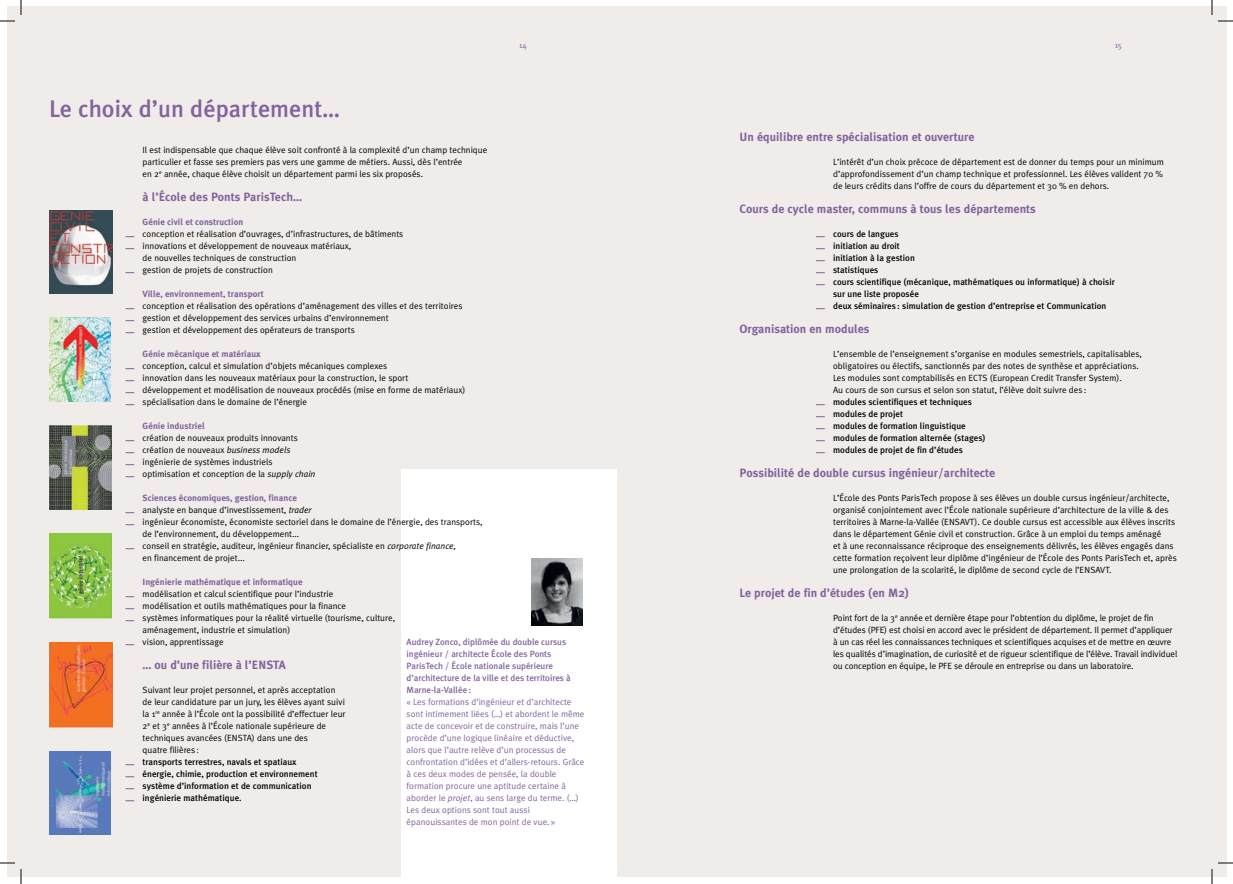
<style>
.page{position:relative;width:1233px;height:884px;background:#fff}
.page>*{position:absolute;margin:0;border:0;box-sizing:border-box;transform-origin:0 0}
.t1{font:500 24px "Meta Plus";color:#83629d}
.t2{font:700 12px "Meta Plus";color:#83629d}
.t3{font:9px/12px "Meta Plus Normal";color:#000}
.t4{font:500 9px/12px "Meta Plus";color:#000}
.t5{font:9px/12px "Meta Plus Normal";color:#83629d}
.t6{font:700 9px "Meta Plus";color:#83629d}
.t7{font:500 9px/12px "Meta Plus";letter-spacing:-.005em;color:#83629d}
.t8{font:8px "Meta Plus Normal";color:#83629d}
.s1{font-style:italic}
</style>
<div class="page">
<div style="left:7px;top:7px;width:1219px;height:870px;background:#efecea"></div>
<div style="left:401px;top:469px;width:215px;height:408px;background:#fff"></div>
<img style="left:531px;top:558px;width:51px;height:68px">
<img style="left:49px;top:210px;width:63px;height:83px">
<img style="left:49px;top:642px;width:63px;height:85px">
<img style="left:49px;top:533px;width:63px;height:85px">
<img style="left:49px;top:425px;width:63px;height:85px">
<img style="left:49px;top:317px;width:62px;height:84px">
<img style="left:49px;top:751px;width:62px;height:84px">
<svg style="left:1218px;top:20px;width:15px;height:2px"></svg>
<svg style="left:1218px;top:862px;width:15px;height:2px"></svg>
<svg style="left:0;top:0;width:22px;height:22px"></svg>
<svg style="left:0;top:862px;width:22px;height:22px"></svg>
<svg style="left:1211px;top:0;width:1px;height:15px"></svg>
<svg style="left:1211px;top:869px;width:1px;height:15px"></svg>
<p class="t8" style="left:519px;top:41px;width:9px">14</p>
<p class="t8" style="left:1114px;top:41px;width:9px">15</p>
<h1 class="t1" style="left:49px;top:95px;width:292px">Le choix d’un département…</h1>
<p class="t3" style="left:143px;top:144px;width:346px">Il est indispensable que chaque élève soit confronté à la complexité d’un champ technique particulier et fasse ses premiers pas vers une gamme de métiers. Aussi, dès l’entrée<br>en 2<sup>e</sup> année, chaque élève choisit un département parmi les six proposés.</p>
<h2 class="t2" style="left:143px;top:190px;width:161px">à l’École des Ponts ParisTech…</h2>
<p class="t6" style="left:143px;top:217px;width:102px">Génie civil et construction</p>
<p class="t3" style="left:143px;top:228px;width:262px">conception et réalisation d’ouvrages, d’infrastructures, de bâtiments innovations et développement de nouveaux matériaux,<br>de nouvelles techniques de construction<br>gestion de projets de construction</p>
<p class="t6" style="left:143px;top:289px;width:123px">Ville, environnement, transport</p>
<p class="t3" style="left:143px;top:300px;width:321px">conception et réalisation des opérations d’aménagement des villes et des territoires gestion et développement des services urbains d’environnement<br>gestion et développement des opérateurs de transports</p>
<p class="t6" style="left:143px;top:349px;width:120px">Génie mécanique et matériaux</p>
<p class="t3" style="left:143px;top:360px;width:324px">conception, calcul et simulation d’objets mécaniques complexes<br>innovation dans les nouveaux matériaux pour la construction, le sport développement et modélisation de nouveaux procédés (mise en forme de matériaux) spécialisation dans le domaine de l’énergie</p>
<p class="t6" style="left:143px;top:421px;width:64px">Génie industriel</p>
<p class="t3" style="left:143px;top:432px;width:174px">création de nouveaux produits innovants création de nouveaux <span class="s1">business models </span>ingénierie de systèmes industriels optimisation et conception de la <span class="s1">supply chain</span></p>
<p class="t6" style="left:143px;top:493px;width:156px">Sciences économiques, gestion, finance</p>
<p class="t3" style="left:143px;top:504px;width:341px">analyste en banque d’investissement, <span class="s1">trader<br></span>ingénieur économiste, économiste sectoriel dans le domaine de l’énergie, des transports, de l’environnement, du développement...<br>conseil en stratégie, auditeur, ingénieur financier, spécialiste en <span class="s1">corporate finance,<br></span>en financement de projet...</p>
<p class="t6" style="left:143px;top:577px;width:161px">I ngénierie mathématique et informatique</p>
<p class="t3" style="left:143px;top:588px;width:254px">modélisation et calcul scientifique pour l’industrie<br>modélisation et outils mathématiques pour la finance<br>systèmes informatiques pour la réalité virtuelle (tourisme, culture, aménagement, industrie et simulation)<br>vision, apprentissage</p>
<h2 class="t2" style="left:143px;top:658px;width:145px">… ou d’une filière à l’ENSTA</h2>
<p class="t3" style="left:143px;top:684px;width:204px">Suivant leur projet personnel, et après acceptation de leur candidature par un jury, les élèves ayant suivi la 1<sup>re</sup> année à l’École ont la possibilité d’effectuer leur 2<sup>e</sup> et 3<sup>e</sup> années à l’École nationale supérieure de techniques avancées (ENSTA) dans une des<br>quatre filières</p>
<p class="t4" style="left:143px;top:756px;width:177px">transports terrestres, navals et spatiaux énergie, chimie, production et environnement système d’information et de communication ingénierie mathématique.</p>
<p class="t7" style="left:407px;top:636px;width:166px">Audrey Zonco, diplômée du double cursus ingénieur / architecte École des Ponts ParisTech / École nationale supérieure d’architecture de la ville et des territoires à Marne-la-Vallée:</p>
<p class="t5" style="left:407px;top:696px;width:179px">« Les formations d’ingénieur et d’architecte sont intimement liées (…) et abordent le même acte de concevoir et de construire, mais l’une procède d’une logique linéaire et déductive, alors que l’autre relève d’un processus de confrontation d’idées et d’allers-retours. Grâce à ces deux modes de pensée, la double formation procure une aptitude certaine à aborder le <span class="s1">projet</span>, au sens large du terme. (…)<br>Les deux options sont tout aussi épanouissantes de mon point de vue. »</p>
<h2 class="t2" style="left:739px;top:130px;width:236px">Un équilibre entre spécialisation et ouverture</h2>
<p class="t3" style="left:833px;top:156px;width:332px;text-align:justify">L’intérêt d’un choix précoce de département est de donner du temps pour un minimum d’approfondissement d’un champ technique et professionnel. Les élèves valident 70 % de leurs crédits dans l’offre de cours du département et 30 % en dehors.</p>
<h2 class="t2" style="left:739px;top:202px;width:298px">Cours de cycle master, communs à tous les départements</h2>
<p class="t4" style="left:833px;top:228px;width:283px">cours de langues<br>initiation au droit<br>initiation à la gestion<br>statistiques<br>cours scientifique (mécanique, mathématiques ou informatique) à choisir sur une liste proposée<br>deux séminaires : simulation de gestion d’entreprise et Communication</p>
<h2 class="t2" style="left:739px;top:322px;width:132px">Organisation en modules</h2>
<p class="t3" style="left:833px;top:348px;width:310px">L’ensemble de l’enseignement s’organise en modules semestriels, capitalisables, obligatoires ou électifs, sanctionnés par des notes de synthèse et appréciations.<br>Les modules sont comptabilisés en ECTS (European Credit Transfer System).<br>Au cours de son cursus et selon son statut, l’élève doit suivre des :</p>
<p class="t4" style="left:833px;top:396px;width:154px">modules scientifiques et techniques modules de projet<br>modules de formation linguistique modules de formation alternée (stages) modules de projet de fin d’études</p>
<h2 class="t2" style="left:739px;top:466px;width:257px">Possibilité de double cursus ingénieur/architecte</h2>
<p class="t3" style="left:833px;top:492px;width:345px">L’École des Ponts ParisTech propose à ses élèves un double cursus ingénieur/architecte, organisé conjointement avec l’École nationale supérieure d’architecture de la ville &amp; des territoires à Marne-la-Vallée (ENSAVT). Ce double cursus est accessible aux élèves inscrits dans le département Génie civil et construction. Grâce à un emploi du temps aménagé<br>et à une reconnaissance réciproque des enseignements délivrés, les élèves engagés dans cette formation reçoivent leur diplôme d’ingénieur de l’École des Ponts ParisTech et, après une prolongation de la scolarité, le diplôme de second cycle de l’ENSAVT.</p>
<h2 class="t2" style="left:739px;top:586px;width:171px">Le projet de fin d’études (en M2)</h2>
<p class="t3" style="left:833px;top:612px;width:346px">Point fort de la 3<sup>e</sup> année et dernière étape pour l’obtention du diplôme, le projet de fin d’études (PFE) est choisi en accord avec le président de département. Il permet d’appliquer à un cas réel les connaissances techniques et scientifiques acquises et de mettre en œuvre les qualités d’imagination, de curiosité et de rigueur scientifique de l’élève. Travail individuel ou conception en équipe, le PFE se déroule en entreprise ou dans un laboratoire.</p>
</div>
